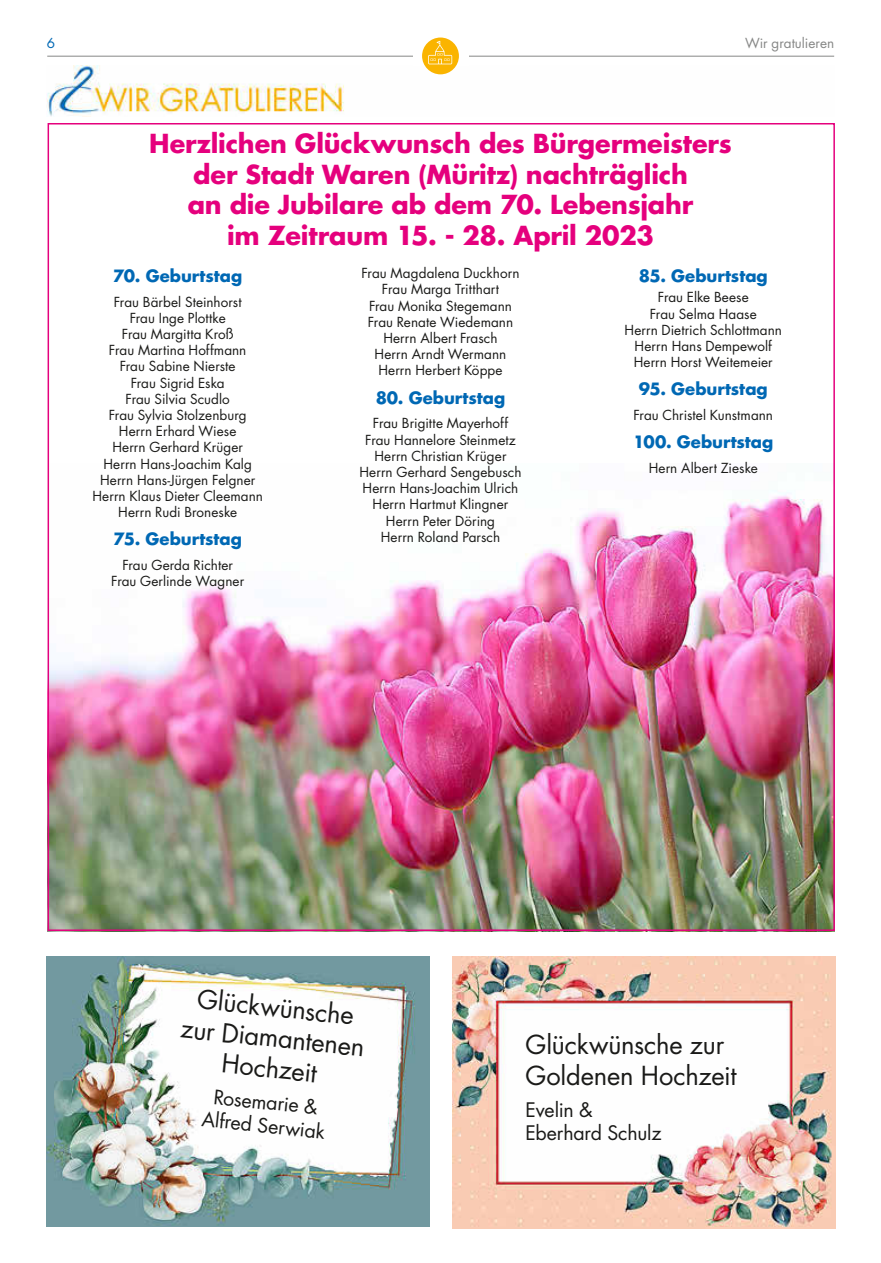
<style>
.page{position:relative;width:881px;height:1263px;background:#fff}
.page>*{position:absolute;margin:0;border:0;box-sizing:border-box;transform-origin:0 0}
.t1{font:700 25.5px/30.6px "Futura LT";letter-spacing:-.005em;color:#e5007d;text-align:center}
.t2{font:25.5px/30.6px "Futura LT";letter-spacing:-.005em;color:#1a1a18}
.t3{font:19.5px/23.4px "Futura LT";letter-spacing:-.01em;color:#1a1a18}
.t4{font:700 16.5px "Futura LT";color:#0068b4}
.t5{font:13.5px/16.2px "Futura LT";letter-spacing:.005em;color:#1a1a18;text-align:center}
.t6{font:13.5px "Futura LT";color:#868786}
.t7{font:13.5px "Futura LT";color:#0068b4}
</style>
<div class="page">
<hr style="left:47px;top:56px;width:786px;height:1px;background:#868786">
<img style="left:47px;top:66px;width:409px;height:51px">
<img style="left:47px;top:463px;width:784px;height:468px">
<img style="left:47px;top:957px;width:382px;height:270px">
<img style="left:452px;top:957px;width:382px;height:271px">
<div style="left:413px;top:47px;width:55px;height:18px;background:#fff"></div>
<div style="left:422px;top:38px;width:36px;height:36px;background:#fab400;border-radius:50%"></div>
<svg style="left:428px;top:41px;width:24px;height:23px"></svg>
<p class="t7" style="left:47px;top:35px;width:10px">6</p>
<p class="t6" style="left:745px;top:34px;width:90px">Wir gratulieren</p>
<h1 class="t1" style="left:149px;top:128px;width:584px">Herzlichen Glückwunsch des Bürgermeisters der Stadt Waren (Müritz) nachträglich<br>an die Jubilare ab dem 70. Lebensjahr<br>im Zeitraum 15. - 28. April 2023</h1>
<p class="t4" style="left:113px;top:265px;width:130px">70. Geburtstag</p>
<p class="t5" style="left:92px;top:294px;width:172px">Frau Bärbel Steinhorst<br>Frau Inge Plottke<br>Frau Margitta Kroß<br>Frau Martina Hoffmann<br>Frau Sabine Nierste<br>Frau Sigrid Eska<br>Frau Silvia Scudlo<br>Frau Sylvia Stolzenburg<br>Herrn Erhard Wiese<br>Herrn Gerhard Krüger<br>Herrn Hans-Joachim Kalg<br>Herrn Hans-Jürgen Felgner<br>Herrn Klaus Dieter Cleemann<br>Herrn Rudi Broneske</p>
<p class="t4" style="left:113px;top:528px;width:130px">75. Geburtstag</p>
<p class="t5" style="left:111px;top:557px;width:134px">Frau Gerda Richter<br>Frau Gerlinde Wagner</p>
<p class="t5" style="left:361px;top:265px;width:159px">Frau Magdalena Duckhorn<br>Frau Marga Tritthart<br>Frau Monika Stegemann<br>Frau Renate Wiedemann<br>Herrn Albert Frasch<br>Herrn Arndt Wermann<br>Herrn Herbert Köppe</p>
<p class="t4" style="left:375px;top:387px;width:131px">80. Geburtstag</p>
<p class="t5" style="left:359px;top:416px;width:163px">Frau Brigitte Mayerhoff<br>Frau Hannelore Steinmetz<br>Herrn Christian Krüger<br>Herrn Gerhard Sengebusch<br>Herrn Hans-Joachim Ulrich<br>Herrn Hartmut Klingner<br>Herrn Peter Döring<br>Herrn Roland Parsch</p>
<p class="t4" style="left:638px;top:265px;width:130px">85. Geburtstag</p>
<p class="t5" style="left:624px;top:289px;width:159px">Frau Elke Beese<br>Frau Selma Haase<br>Herrn Dietrich Schlottmann<br>Herrn Hans Dempewolf<br>Herrn Horst Weitemeier</p>
<p class="t4" style="left:638px;top:378px;width:130px">95. Geburtstag</p>
<p class="t5" style="left:633px;top:407px;width:141px">Frau Christel Kunstmann</p>
<p class="t4" style="left:633px;top:431px;width:142px">100. Geburtstag</p>
<p class="t5" style="left:648px;top:460px;width:110px">Hern Albert Zieske</p>
<h1 class="t2" style="left:185px;top:982px;width:186px;text-align:center;rotate:6deg">Glückwünsche zur Diamantenen<br>Hochzeit</h1>
<h2 class="t3" style="left:205px;top:1084px;width:125px;text-align:center;rotate:6deg">Rosemarie &amp;<br>Alfred Serwiak</h2>
<h1 class="t2" style="left:525px;top:1030px;width:212px">Glückwünsche zur<br>Goldenen Hochzeit</h1>
<h2 class="t3" style="left:525px;top:1098px;width:137px">Evelin &amp;<br>Eberhard Schulz</h2>
</div>
